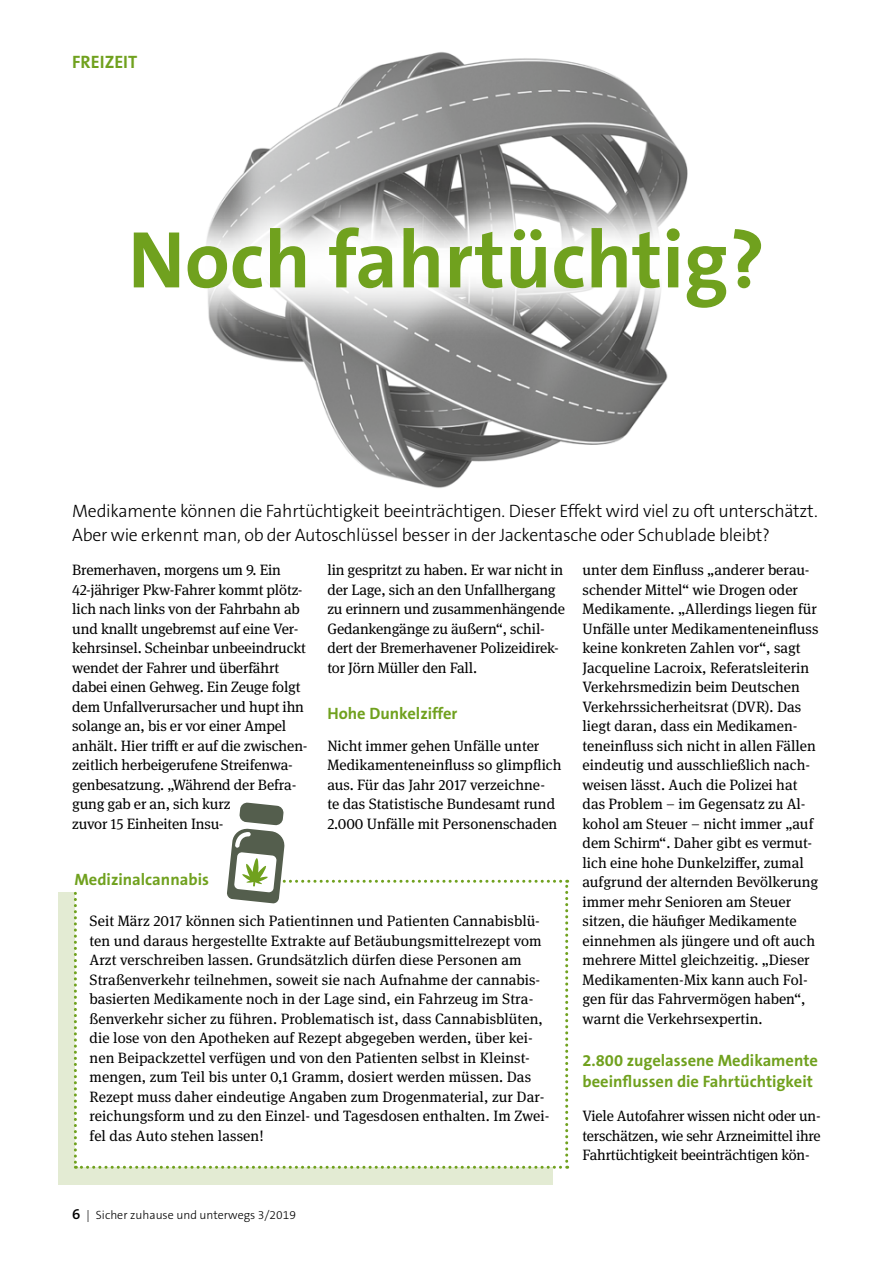
<style>
.page{position:relative;width:893px;height:1263px;background:#fff}
.page>*{position:absolute;margin:0;border:0;box-sizing:border-box;transform-origin:0 0}
.Ü1{font:700 81.3px "The Sans B7";color:#70a11e}
.Vorspanntext{font:300 18px/24px "The Sans B3";letter-spacing:-.015em;color:#000}
.Kolumnentitel_li{font:700 18px "The Sans B7";color:#70a11e}
.Subhead{font:700 16.5px/21px "The Sans B7";color:#70a11e}
.Fließtext{font:15px/19.5px "DGUV Meta Serif";color:#000}
.t1{font:300 12px "The Sans B3";color:#000}
.s1{font-family:"The Sans B6";font-weight:600;font-size:15px}
</style>
<div class="page">
<img style="left:242px;top:52px;width:446px;height:436px">
<div style="left:58px;top:892px;width:494px;height:292px;background:#e3ebd3"></div>
<div style="left:74px;top:802px;width:494px;height:367px;background:#fff"></div>
<svg style="left:206px;top:175px;width:482px;height:186px"></svg>
<p class="Kolumnentitel_li" style="left:72px;top:52px;width:66px">FREIZEIT</p>
<p class="Ü1" style="left:128px;top:217px;width:638px">Noch fahrtüchtig?</p>
<p class="Vorspanntext" style="left:72px;top:500px;width:747px">Medikamente können die Fahrtüchtigkeit beeinträchtigen. Dieser Effekt wird viel zu oft unterschätzt.<br>Aber wie erkennt man, ob der Autoschlüssel besser in der Jackentasche oder Schublade bleibt?</p>
<p class="Fließtext" style="left:72px;top:560px;width:237px">Bremerhaven, morgens um 9. Ein 42-jähriger Pkw-Fahrer kommt plötz&shy;lich nach links von der Fahrbahn ab und knallt ungebremst auf eine Ver&shy;kehrsinsel. Scheinbar unbeeindruckt wendet der Fahrer und überfährt dabei einen Gehweg. Ein Zeuge folgt dem Unfallverursacher und hupt ihn solange an, bis er vor einer Ampel anhält. Hier trifft er auf die zwischen&shy;zeitlich herbeigerufene Streifenwa&shy;genbesatzung. „Während der Befra&shy;gung gab er an, sich kurz<br>zuvor 15 Einheiten Insu-</p>
<p class="Fließtext" style="left:327px;top:560px;width:239px">lin gespritzt zu haben. Er war nicht in der Lage, sich an den Unfallhergang zu erinnern und zusammenhängende Gedankengänge zu äußern“, schil&shy;dert der Bremerhavener Polizeidirek&shy;tor Jörn Müller den Fall.</p>
<p class="Fließtext" style="left:583px;top:560px;width:237px">unter dem Einfluss „anderer berau&shy;schender Mittel“ wie Drogen oder Medikamente. „Allerdings liegen für Unfälle unter Medikamenteneinfluss keine konkreten Zahlen vor“, sagt Jacqueline Lacroix, Referatsleiterin Verkehrsmedizin beim Deutschen Verkehrssicherheitsrat (DVR). Das liegt daran, dass ein Medikamen&shy;teneinfluss sich nicht in allen Fällen eindeutig und ausschließlich nach&shy;weisen lässt. Auch die Polizei hat das Problem – im Gegensatz zu Al&shy;kohol am Steuer – nicht immer „auf dem Schirm“. Daher gibt es vermut&shy;lich eine hohe Dunkelziffer, zumal aufgrund der alternden Bevölkerung immer mehr Senioren am Steuer sitzen, die häufiger Medikamente einnehmen als jüngere und oft auch mehrere Mittel gleichzeitig. „Dieser Medikamenten-Mix kann auch Fol&shy;gen für das Fahrvermögen haben“, warnt die Verkehrsexpertin.</p>
<p class="Subhead" style="left:583px;top:1051px;width:237px">2.800 zugelassene Medikamente beeinflussen die Fahrtüchtigkeit</p>
<p class="Fließtext" style="left:583px;top:1106px;width:240px;text-align:justify">Viele Autofahrer wissen nicht oder un&shy;terschätzen, wie sehr Arzneimittel ihre Fahrtüchtigkeit beeinträchtigen kön-</p>
<p class="Subhead" style="left:327px;top:704px;width:132px">Hohe Dunkelziffer</p>
<p class="Fließtext" style="left:327px;top:736px;width:236px">Nicht immer gehen Unfälle unter Medikamenteneinfluss so glimpflich aus. Für das Jahr 2017 verzeichne-<br>te das Statistische Bundesamt rund 2.000 Unfälle mit Personenschaden</p>
<p class="Subhead" style="left:74px;top:870px;width:136px">Medizinalcannabis</p>
<p class="Fließtext" style="left:90px;top:911px;width:462px">Seit März 2017 können sich Patientinnen und Patienten Cannabisblü&shy;ten und daraus hergestellte Extrakte auf Betäubungsmittelrezept vom Arzt verschreiben lassen. Grundsätzlich dürfen diese Personen am Straßenverkehr teilnehmen, soweit sie nach Aufnahme der cannabis&shy;basierten Medikamente noch in der Lage sind, ein Fahrzeug im Stra&shy;ßenverkehr sicher zu führen. Problematisch ist, dass Cannabisblüten, die lose von den Apotheken auf Rezept abgegeben werden, über kei&shy;nen Beipackzettel verfügen und von den Patienten selbst in Kleinst&shy;mengen, zum Teil bis unter 0,1 Gramm, dosiert werden müssen. Das Rezept muss daher eindeutige Angaben zum Drogenmaterial, zur Dar&shy;reichungsform und zu den Einzel- und Tagesdosen enthalten. Im Zwei&shy;fel das Auto stehen lassen!</p>
<p class="t1" style="left:72px;top:1208px;width:225px"><span class="s1">6</span> | Sicher zuhause und unterwegs 3/2019</p>
</div>
